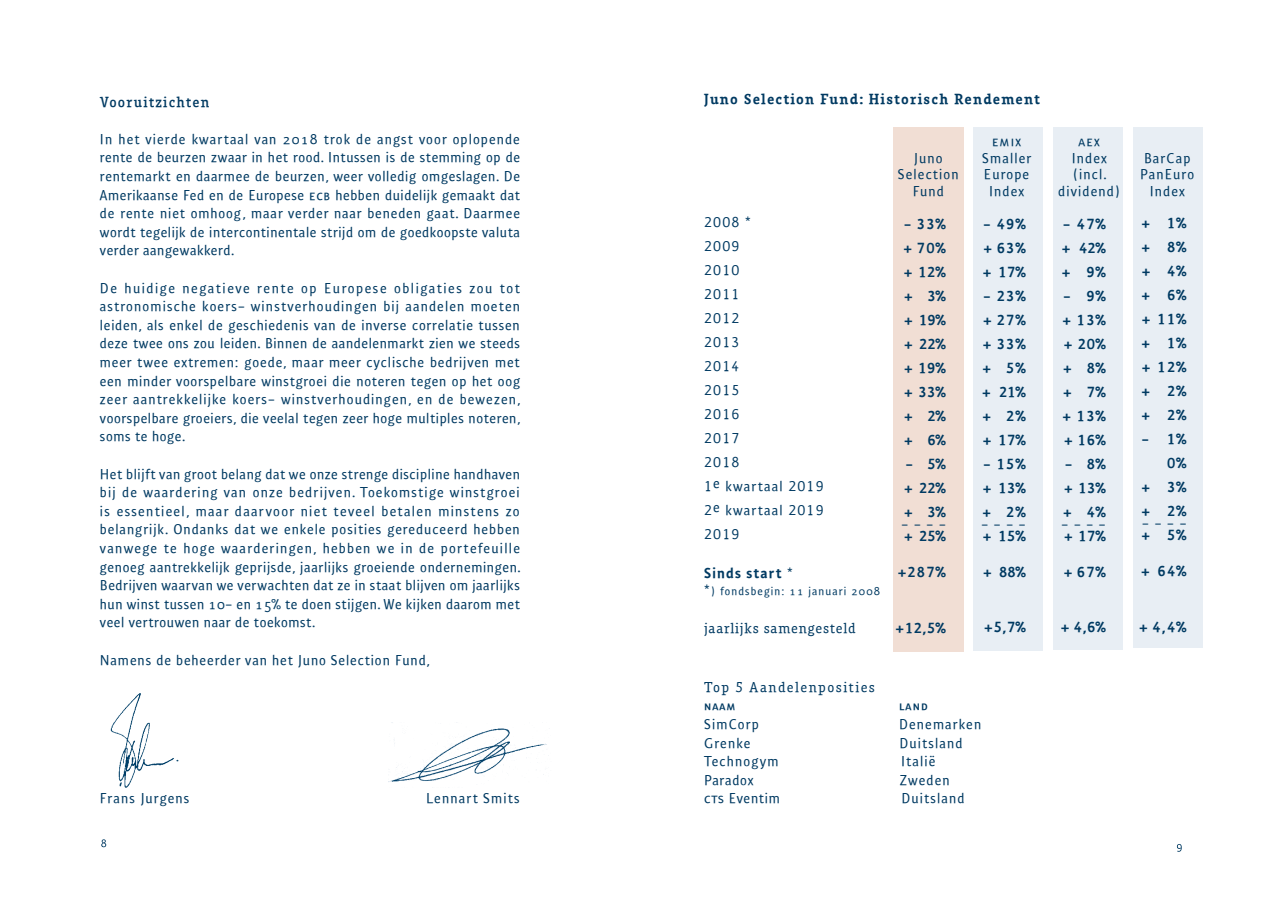
<style>
.page{position:relative;width:1276px;height:910px;background:#fff}
.page>*{position:absolute;margin:0;border:0;box-sizing:border-box;transform-origin:0 0}
.t1{font:500 15.6px/18.6px "Inter Pol";letter-spacing:.06em;color:#003a62;text-align:justify}
.t2{font:15.6px "Inter Pol Bold SC";letter-spacing:.05em;color:#003a62}
.t3{font:15.6px "Inter Pol Medium SC";letter-spacing:.075em;color:#003a62}
.t4{font:700 15.6px "Inter Serif";letter-spacing:.075em;color:#003a62}
.t5{font:500 15.6px "Inter Serif";letter-spacing:.05em;color:#003a62}
.t6{font:500 15.6px "Inter Serif";letter-spacing:.09em;color:#003a62}
.t7{font:600 15.6px "Inter Serif";letter-spacing:.075em;color:#003a62}
.t8{font:700 15.6px "Inter Pol";letter-spacing:.075em;color:#003a62}
.t9{font:13.5px "Inter Pol Semi Bold SC";letter-spacing:.08em;color:#003a62}
.t10{font:500 12.6px "Inter Pol";letter-spacing:.09em;color:#003a62}
.s1{font-family:"Inter Pol Medium SC";font-weight:400}
.s2{font-family:"Inter Pol";font-weight:500}
.s3{font-weight:500}
.s4{font-size:15.6px}
.s5{font-family:"Inter Serif Medium SC";font-weight:400}
</style>
<div class="page">
<div style="left:893px;top:127px;width:70px;height:524px;background:#f1ded4"></div>
<div style="left:973px;top:127px;width:70px;height:523px;background:#e8eef4"></div>
<div style="left:1054px;top:127px;width:69px;height:522px;background:#e8eef4"></div>
<div style="left:1133px;top:127px;width:69px;height:521px;background:#e8eef4"></div>
<svg style="left:101px;top:839px;width:5px;height:8px"></svg>
<svg style="left:1177px;top:844px;width:4px;height:8px"></svg>
<img style="left:388px;top:728px;width:161px;height:54px">
<img style="left:110px;top:693px;width:69px;height:95px">
<p class="t7" style="left:100px;top:92px;width:111px">Vooruitzichten</p>
<p class="t1" style="left:100px;top:130px;width:421px">In het vierde kwartaal van 2018 trok de angst voor oplopende rente de beurzen zwaar in het rood. Intussen is de stemming op de rentemarkt en daarmee de beurzen, weer volledig omgeslagen. De Amerikaanse Fed en de Europese <span class="s1">ecb</span> hebben duidelijk gemaakt dat de rente niet omhoog, maar verder naar beneden gaat. Daarmee wordt tegelijk de intercontinentale strijd om de goedkoopste valuta verder aangewakkerd.</p>
<p class="t1" style="left:100px;top:279px;width:422px">De huidige negatieve rente op Europese obligaties zou tot astronomische koers- winstverhoudingen bij aandelen moeten leiden, als enkel de geschiedenis van de inverse correlatie tussen deze twee ons zou leiden. Binnen de aandelenmarkt zien we steeds meer twee extremen: goede, maar meer cyclische bedrijven met een minder voorspelbare winstgroei die noteren tegen op het oog zeer aantrekkelijke koers- winstverhoudingen, en de bewezen, voorspelbare groeiers, die veelal tegen zeer hoge multiples noteren, soms te hoge.</p>
<p class="t1" style="left:100px;top:465px;width:422px">Het blijft van groot belang dat we onze strenge discipline handhaven bij de waardering van onze bedrijven. Toekomstige winstgroei is essentieel, maar daarvoor niet teveel betalen minstens zo belangrijk. Ondanks dat we enkele posities gereduceerd hebben vanwege te hoge waarderingen, hebben we in de portefeuille genoeg aantrekkelijk geprijsde, jaarlijks groeiende ondernemingen.<br>Bedrijven waarvan we verwachten dat ze in staat blijven om jaarlijks hun winst tussen 10- en 15% te doen stijgen. We kijken daarom met veel vertrouwen naar de toekomst.</p>
<p class="t1" style="left:100px;top:651px;width:332px">Namens de beheerder van het Juno Selection Fund,</p>
<p class="t1" style="left:100px;top:789px;width:91px">Frans Jurgens</p>
<p class="t1" style="left:426px;top:789px;width:95px">Lennart Smits</p>
<p class="t4" style="left:704px;top:89px;width:337px">Juno Selection Fund: Historisch Rendement</p>
<p class="t3" style="left:704px;top:213px;width:48px">2008 <span class="s2">*</span></p>
<p class="t3" style="left:704px;top:237px;width:37px">2009</p>
<p class="t3" style="left:704px;top:261px;width:37px">2010</p>
<p class="t3" style="left:704px;top:285px;width:37px">2011</p>
<p class="t3" style="left:704px;top:309px;width:37px">2012</p>
<p class="t3" style="left:704px;top:333px;width:37px">2013</p>
<p class="t3" style="left:704px;top:357px;width:37px">2014</p>
<p class="t3" style="left:704px;top:381px;width:37px">2015</p>
<p class="t3" style="left:704px;top:405px;width:37px">2016</p>
<p class="t3" style="left:704px;top:429px;width:37px">2017</p>
<p class="t3" style="left:704px;top:453px;width:37px">2018</p>
<p class="t1" style="left:704px;top:477px;width:121px"><span class="s1">1</span>e kwartaal <span class="s1">2019</span></p>
<p class="t1" style="left:704px;top:501px;width:121px"><span class="s1">2</span>e kwartaal <span class="s1">2019</span></p>
<p class="t3" style="left:704px;top:525px;width:37px">2019</p>
<p class="t8" style="left:704px;top:563px;width:90px">Sinds start <span class="s3">*</span></p>
<p class="t10" style="left:704px;top:583px;width:178px"><span class="s4">*</span>) fondsbegin: 11 januari 2008</p>
<p class="t5" style="left:704px;top:619px;width:153px">jaarlijks samengesteld</p>
<p class="t1" style="left:914px;top:149px;width:30px">Juno</p>
<p class="t1" style="left:898px;top:165px;width:62px">Selection</p>
<p class="t1" style="left:912px;top:182px;width:33px">Fund</p>
<p class="t2" style="left:904px;top:214px;width:43px">- 33%</p>
<p class="t2" style="left:903px;top:238px;width:44px">+ 70%</p>
<p class="t2" style="left:904px;top:262px;width:43px">+ 12%</p>
<p class="t2" style="left:904px;top:286px;width:43px">+ 3%</p>
<p class="t2" style="left:904px;top:310px;width:43px">+ 19%</p>
<p class="t2" style="left:904px;top:334px;width:43px">+ 22%</p>
<p class="t2" style="left:904px;top:358px;width:43px">+ 19%</p>
<p class="t2" style="left:904px;top:382px;width:43px">+ 33%</p>
<p class="t2" style="left:904px;top:406px;width:43px">+ 2%</p>
<p class="t2" style="left:904px;top:430px;width:43px">+ 6%</p>
<p class="t2" style="left:906px;top:454px;width:41px">- 5%</p>
<p class="t2" style="left:904px;top:478px;width:43px">+ 22%</p>
<p class="t2" style="left:904px;top:502px;width:43px">+ 3%</p>
<p class="t1" style="left:901px;top:515px;width:46px">- - - -</p>
<p class="t2" style="left:904px;top:526px;width:43px">+ 25%</p>
<p class="t2" style="left:898px;top:562px;width:49px">+287%</p>
<p class="t2" style="left:895px;top:618px;width:52px">+12,5%</p>
<p class="t3" style="left:992px;top:132px;width:31px">emix</p>
<p class="t1" style="left:982px;top:149px;width:51px">Smaller</p>
<p class="t1" style="left:984px;top:166px;width:47px">Europe</p>
<p class="t1" style="left:989px;top:182px;width:37px">Index</p>
<p class="t2" style="left:983px;top:214px;width:44px">- 49%</p>
<p class="t2" style="left:983px;top:238px;width:44px">+ 63%</p>
<p class="t2" style="left:982px;top:262px;width:44px">+ 17%</p>
<p class="t2" style="left:983px;top:286px;width:44px">- 23%</p>
<p class="t2" style="left:983px;top:310px;width:44px">+ 27%</p>
<p class="t2" style="left:983px;top:334px;width:44px">+ 33%</p>
<p class="t2" style="left:982px;top:358px;width:45px">+ 5%</p>
<p class="t2" style="left:982px;top:382px;width:45px">+ 21%</p>
<p class="t2" style="left:982px;top:406px;width:45px">+ 2%</p>
<p class="t2" style="left:982px;top:430px;width:44px">+ 17%</p>
<p class="t2" style="left:983px;top:454px;width:44px">- 15%</p>
<p class="t2" style="left:982px;top:478px;width:44px">+ 13%</p>
<p class="t2" style="left:982px;top:502px;width:45px">+ 2%</p>
<p class="t1" style="left:981px;top:515px;width:46px">- - - -</p>
<p class="t2" style="left:982px;top:526px;width:44px">+ 15%</p>
<p class="t2" style="left:983px;top:562px;width:44px">+ 88%</p>
<p class="t2" style="left:984px;top:617px;width:43px">+5,7%</p>
<p class="t6" style="left:704px;top:678px;width:172px">Top <span class="s5">5</span> Aandelenposities</p>
<p class="t9" style="left:704px;top:698px;width:33px">naam</p>
<p class="t9" style="left:899px;top:698px;width:30px">land</p>
<p class="t1" style="left:704px;top:715px;width:56px">SimCorp</p>
<p class="t1" style="left:899px;top:715px;width:84px">Denemarken</p>
<p class="t1" style="left:704px;top:734px;width:48px">Grenke</p>
<p class="t1" style="left:899px;top:734px;width:65px">Duitsland</p>
<p class="t1" style="left:704px;top:752px;width:76px">Technogym</p>
<p class="t1" style="left:901px;top:752px;width:36px">Italië</p>
<p class="t1" style="left:704px;top:771px;width:51px">Paradox</p>
<p class="t1" style="left:900px;top:771px;width:51px">Zweden</p>
<p class="t1" style="left:704px;top:790px;width:77px"><span class="s1">cts</span> Eventim</p>
<p class="t1" style="left:901px;top:790px;width:65px">Duitsland</p>
<p class="t3" style="left:1078px;top:132px;width:23px">aex</p>
<p class="t1" style="left:1071px;top:149px;width:37px">Index</p>
<p class="t1" style="left:1073px;top:165px;width:35px">(incl.</p>
<p class="t1" style="left:1058px;top:182px;width:63px">dividend)</p>
<p class="t2" style="left:1063px;top:214px;width:44px">- 47%</p>
<p class="t2" style="left:1062px;top:238px;width:45px">+ 42%</p>
<p class="t2" style="left:1062px;top:262px;width:45px">+ 9%</p>
<p class="t2" style="left:1063px;top:286px;width:44px">- 9%</p>
<p class="t2" style="left:1062px;top:310px;width:45px">+ 13%</p>
<p class="t2" style="left:1063px;top:334px;width:43px">+ 20%</p>
<p class="t2" style="left:1063px;top:358px;width:44px">+ 8%</p>
<p class="t2" style="left:1063px;top:382px;width:44px">+ 7%</p>
<p class="t2" style="left:1062px;top:406px;width:45px">+ 13%</p>
<p class="t2" style="left:1064px;top:430px;width:43px">+ 16%</p>
<p class="t2" style="left:1065px;top:454px;width:42px">- 8%</p>
<p class="t2" style="left:1064px;top:478px;width:43px">+ 13%</p>
<p class="t2" style="left:1063px;top:502px;width:44px">+ 4%</p>
<p class="t1" style="left:1061px;top:515px;width:46px">- - - -</p>
<p class="t2" style="left:1064px;top:526px;width:43px">+ 17%</p>
<p class="t2" style="left:1064px;top:562px;width:43px">+ 67%</p>
<p class="t2" style="left:1061px;top:617px;width:46px">+ 4,6%</p>
<p class="t1" style="left:1144px;top:149px;width:48px">BarCap</p>
<p class="t1" style="left:1140px;top:165px;width:55px">PanEuro</p>
<p class="t1" style="left:1149px;top:182px;width:37px">Index</p>
<p class="t2" style="left:1141px;top:213px;width:46px">+ 1%</p>
<p class="t2" style="left:1141px;top:237px;width:46px">+ 8%</p>
<p class="t2" style="left:1141px;top:261px;width:46px">+ 4%</p>
<p class="t2" style="left:1141px;top:285px;width:46px">+ 6%</p>
<p class="t2" style="left:1141px;top:309px;width:46px">+ 11%</p>
<p class="t2" style="left:1141px;top:333px;width:46px">+ 1%</p>
<p class="t2" style="left:1141px;top:357px;width:46px">+ 12%</p>
<p class="t2" style="left:1141px;top:381px;width:46px">+ 2%</p>
<p class="t2" style="left:1141px;top:405px;width:46px">+ 2%</p>
<p class="t2" style="left:1142px;top:429px;width:46px">- 1%</p>
<p class="t2" style="left:1167px;top:453px;width:21px">0%</p>
<p class="t2" style="left:1141px;top:477px;width:46px">+ 3%</p>
<p class="t2" style="left:1141px;top:501px;width:46px">+ 2%</p>
<p class="t1" style="left:1142px;top:515px;width:46px">- - - -</p>
<p class="t2" style="left:1141px;top:525px;width:46px">+ 5%</p>
<p class="t2" style="left:1141px;top:561px;width:47px">+ 64%</p>
<p class="t2" style="left:1139px;top:616px;width:49px">+ 4,4%</p>
</div>
